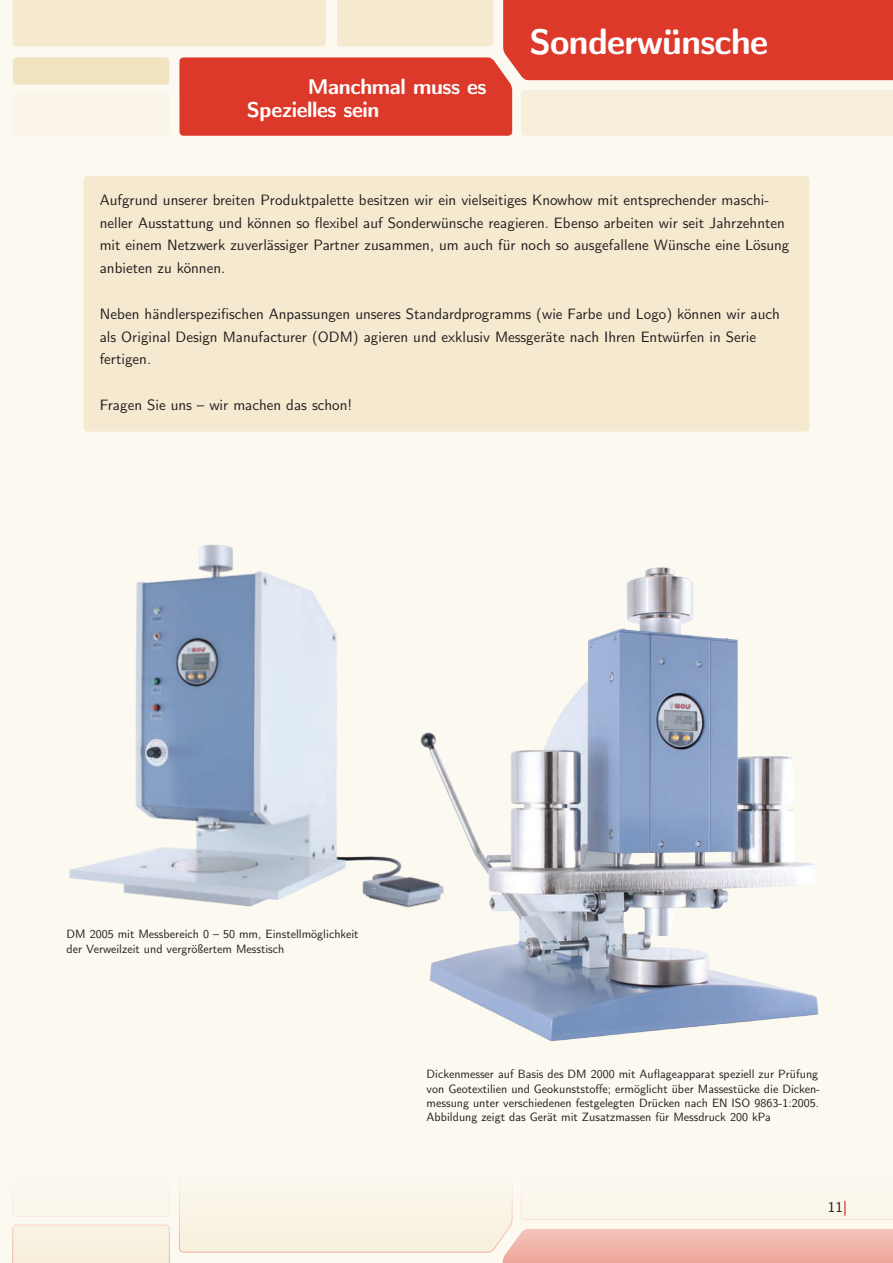
<style>
.page{position:relative;width:893px;height:1263px;background:#fcf9f1}
.page>*{position:absolute;margin:0;border:0;box-sizing:border-box;transform-origin:0 0}
.t1{font:700 35.25px "CMU Sans Serif";letter-spacing:-.02em;color:#fff}
.t2{font:700 21.3px/22.2px "CMU Sans Serif";letter-spacing:-.02em;color:#fff}
.t3{font:15px/22.8px "CMU Sans Serif";color:#231f20}
.t4{font:12px/14.4px "CMU Sans Serif";color:#231f20}
.s1{font-weight:700;color:#dd392a}
</style>
<div class="page">
<div style="left:13px;top:1225px;width:157px;height:38px;background:#f8f1e0"></div>
<div style="left:13px;top:1174px;width:156px;height:42px;background:#fbf7ee;border-radius:4px"></div>
<div style="left:13px;top:1173px;width:157px;height:44px;border:1px solid #dd392a;border-radius:4px"></div>
<div style="left:84px;top:176px;width:725px;height:256px;background:#f5ead0;border-radius:4px"></div>
<img style="left:404px;top:563px;width:431px;height:490px">
<img style="left:40px;top:520px;width:421px;height:400px">
<svg style="left:13px;top:0;width:880px;height:136px;background:#ea9887"></svg>
<svg style="left:179px;top:1173px;width:714px;height:90px"></svg>
<h2 class="t2" style="left:247px;top:75px;width:241px;text-indent:61px">Manchmal muss es<br>Spezielles sein</h2>
<h1 class="t1" style="left:529px;top:13px;width:240px">Sonderwünsche</h1>
<p class="t3" style="left:100px;top:187px;width:691px">Aufgrund unserer breiten Produktpalette besitzen wir ein vielseitiges Knowhow mit entsprechender maschi&shy;neller Ausstattung und können so flexibel auf Sonderwünsche reagieren. Ebenso arbeiten wir seit Jahrzehnten mit einem Netzwerk zuverlässiger Partner zusammen, um auch für noch so ausgefallene Wünsche eine Lösung anbieten zu können.</p>
<p class="t3" style="left:100px;top:301px;width:682px">Neben händlerspezifischen Anpassungen unseres Standardprogramms (wie Farbe und Logo) können wir auch als Original Design Manufacturer (ODM) agieren und exklusiv Messgeräte nach Ihren Entwürfen in Serie fertigen.</p>
<p class="t3" style="left:100px;top:392px;width:254px">Fragen Sie uns – wir machen das schon!</p>
<p class="t4" style="left:67px;top:926px;width:294px">DM 2005 mit Messbereich 0 – 50 mm, Einstellmöglichkeit der Verweilzeit und vergrößertem Messtisch</p>
<p class="t4" style="left:427px;top:1066px;width:395px">Dickenmesser auf Basis des DM 2000 mit Auflageapparat speziell zur Prüfung von Geotextilien und Geokunststoffe; ermöglicht über Massestücke die Dicken&shy;messung unter verschiedenen festgelegten Drücken nach EN ISO 9863-1:2005.<br>Abbildung zeigt das Gerät mit Zusatzmassen für Messdruck 200 kPa</p>
<p class="t3" style="left:828px;top:1194px;width:21px">11<span class="s1">|</span></p>
</div>
